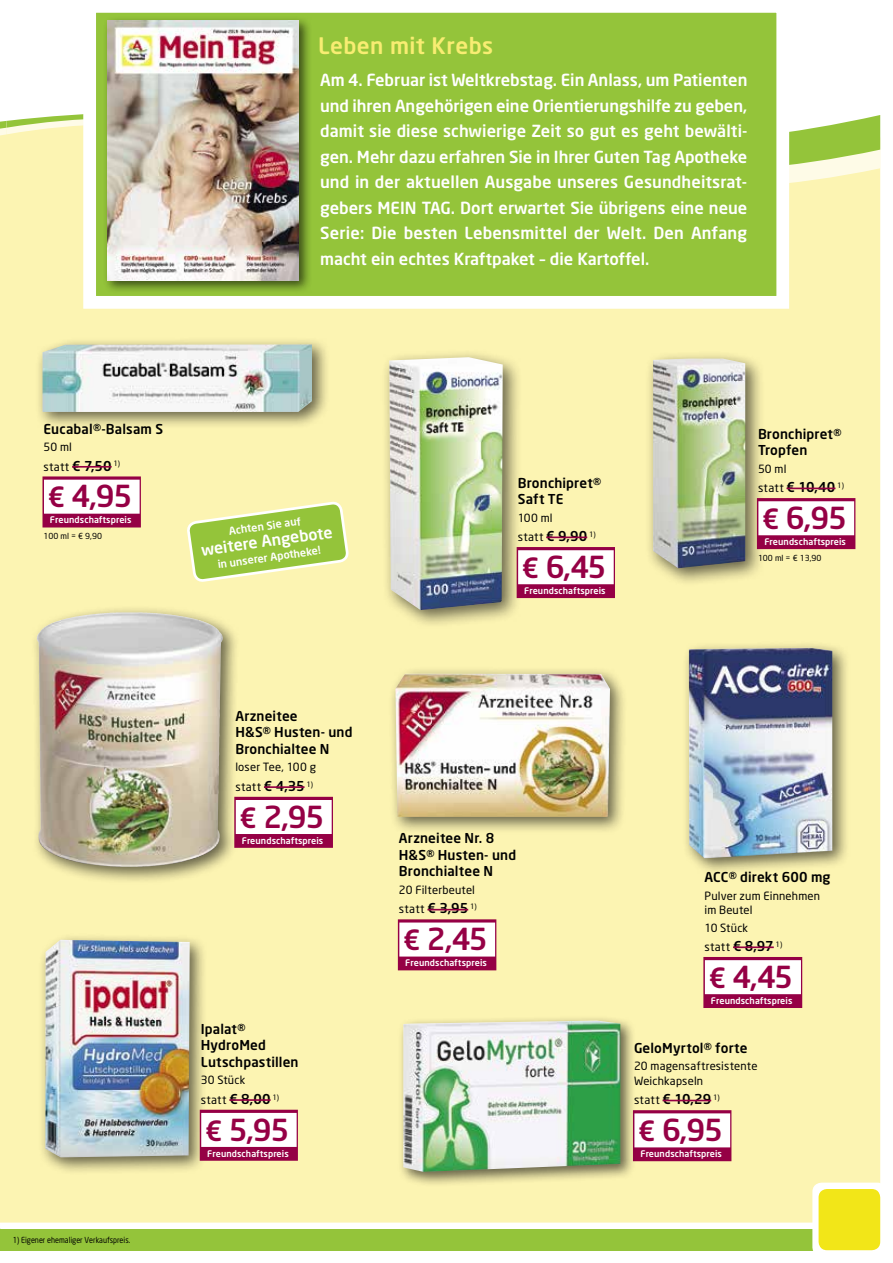
<style>
.page{position:relative;width:893px;height:1263px;background:#fff}
.page>*{position:absolute;margin:0;border:0;box-sizing:border-box;transform-origin:0 0}
.t1{font:500 30px "Neo Sans";letter-spacing:-.045em;color:#950045}
.t2{font:500 22.5px "Neo Sans";letter-spacing:.02em;color:#f8ed72}
.t3{font:500 16.5px/25.5px "Neo Sans";color:#fff;text-align:justify}
.t4{font:500 15.75px "Neo Sans";color:#fff}
.t5{font:500 13.5px/16.5px "Neo Sans";letter-spacing:.01em;color:#000}
.t6{font:11.55px "Neo Sans";letter-spacing:.025em;color:#000}
.t7{font:11.25px/14.2px "Neo Sans";letter-spacing:.015em;color:#000}
.t8{font:500 10.65px "Neo Sans";color:#fff}
.t9{font:500 9px "Neo Sans";letter-spacing:.01em;color:#fff}
.t10{font:8.25px "Neo Sans";color:#000;scale:.88 1}
.t11{font:8.25px "Neo Sans";color:#000}
.s1{font-weight:500;font-size:13.5px}
.s2{font-size:27.6px}
.s3{font-weight:400;font-size:11.55px}
</style>
<div class="page">
<div style="left:0;top:209px;width:880px;height:1013px;background:#fcf4b2"></div>
<div style="left:0;top:1229px;width:880px;height:21px;background:#94c43a"></div>
<div style="left:812px;top:1182px;width:74px;height:74px;background:#fff;border-radius:9px"></div>
<div style="left:819px;top:1189px;width:61px;height:61px;background:#f2e618;border-radius:9px"></div>
<svg style="left:0;top:121px;width:6px;height:88px"></svg>
<svg style="left:6px;top:114px;width:874px;height:113px;background:#e9eca6"></svg>
<svg style="left:77px;top:12px;width:718px;height:303px;background:#a4cc55"></svg>
<div style="left:102px;top:16px;width:210px;height:278px;background:#000;opacity:.6"></div>
<img style="left:107px;top:21px;width:192px;height:259px">
<div style="left:381px;top:349px;width:142px;height:280px;background:#000;opacity:.6"></div>
<img style="left:389px;top:357px;width:114px;height:253px">
<div style="left:517px;top:547px;width:98px;height:51px;background:#950045"></div>
<div style="left:518px;top:550px;width:96px;height:34px;background:#fff"></div>
<hr style="left:546px;top:536px;width:41px;height:2px;background:#950045">
<div style="left:645px;top:350px;width:120px;height:237px;background:#000;opacity:.6"></div>
<img style="left:653px;top:359px;width:92px;height:209px">
<div style="left:757px;top:498px;width:98px;height:51px;background:#950045"></div>
<div style="left:758px;top:501px;width:96px;height:34px;background:#fff"></div>
<hr style="left:787px;top:488px;width:48px;height:1px;background:#950045">
<div style="left:389px;top:667px;width:239px;height:168px;background:#000;opacity:.6"></div>
<img style="left:395px;top:674px;width:215px;height:143px">
<div style="left:398px;top:919px;width:98px;height:51px;background:#950045"></div>
<div style="left:399px;top:922px;width:96px;height:34px;background:#fff"></div>
<hr style="left:427px;top:909px;width:41px;height:1px;background:#950045">
<div style="left:38px;top:933px;width:169px;height:242px;background:#000;opacity:.6"></div>
<img style="left:45px;top:940px;width:145px;height:217px">
<div style="left:200px;top:1110px;width:98px;height:51px;background:#950045"></div>
<div style="left:201px;top:1113px;width:96px;height:34px;background:#fff"></div>
<hr style="left:229px;top:1099px;width:42px;height:2px;background:#950045">
<div style="left:43px;top:476px;width:98px;height:51px;background:#950045"></div>
<div style="left:44px;top:480px;width:96px;height:34px;background:#fff"></div>
<hr style="left:72px;top:466px;width:40px;height:2px;background:#950045">
<div style="left:36px;top:337px;width:294px;height:93px;background:#000;opacity:.6"></div>
<img style="left:43px;top:344px;width:269px;height:68px">
<div style="left:30px;top:605px;width:210px;height:280px;background:#000;opacity:.6"></div>
<img style="left:37px;top:612px;width:100px;height:243px">
<div style="left:234px;top:797px;width:99px;height:51px;background:#950045"></div>
<div style="left:236px;top:800px;width:96px;height:34px;background:#fff"></div>
<hr style="left:264px;top:786px;width:41px;height:2px;background:#950045">
<div style="left:633px;top:1110px;width:98px;height:51px;background:#950045"></div>
<div style="left:634px;top:1113px;width:96px;height:34px;background:#fff"></div>
<hr style="left:663px;top:1100px;width:48px;height:1px;background:#950045">
<div style="left:397px;top:1015px;width:239px;height:172px;background:#000;opacity:.6"></div>
<img style="left:403px;top:1020px;width:217px;height:152px">
<div style="left:682px;top:641px;width:168px;height:235px;background:#000;opacity:.6"></div>
<img style="left:689px;top:648px;width:143px;height:210px">
<div style="left:703px;top:957px;width:99px;height:51px;background:#950045"></div>
<div style="left:705px;top:960px;width:96px;height:34px;background:#fff"></div>
<hr style="left:733px;top:946px;width:41px;height:2px;background:#950045">
<svg style="left:187px;top:502px;width:161px;height:79px;background:#b7d569"></svg>
<h2 class="t2" style="left:318px;top:32px;width:177px">Leben mit Krebs</h2>
<p class="t3" style="left:320px;top:67px;width:429px">Am 4. Februar ist Weltkrebstag. Ein Anlass, um Patienten und ihren Angehörigen eine Orientierungshilfe zu geben, damit sie diese schwierige Zeit so gut es geht bewälti&shy;gen. Mehr dazu erfahren Sie in Ihrer Guten Tag Apotheke und in der aktuellen Ausgabe unseres Gesundheitsrat&shy;gebers MEIN TAG. Dort erwartet Sie übrigens eine neue Serie: Die besten Lebensmittel der Welt. Den Anfang macht ein echtes Kraftpaket – die Kartoffel.</p>
<p class="t5" style="left:44px;top:420px;width:121px">Eucabal®-Balsam S</p>
<p class="t7" style="left:44px;top:440px;width:30px">50 ml</p>
<p class="t6" style="left:44px;top:459px;width:78px">statt <span class="s1">€ 7,50</span> <sup>1)</sup></p>
<h1 class="t1" style="left:48px;top:477px;width:86px"><span class="s2">€</span> 4,95</h1>
<p class="t9" style="left:50px;top:514px;width:83px">Freundschaftspreis</p>
<p class="t11" style="left:44px;top:531px;width:60px">100 ml = € 9,90</p>
<p class="t8" style="left:228px;top:524px;width:74px;rotate:-8deg">Achten Sie auf</p>
<p class="t4" style="left:200px;top:540px;width:134px;rotate:-8deg">weitere Angebote</p>
<p class="t8" style="left:217px;top:558px;width:105px;rotate:-8deg">in unserer Apotheke!</p>
<p class="t5" style="left:235px;top:707px;width:119px">Arzneitee<br>H&amp;S® Husten- und<br>Bronchialtee N</p>
<p class="t7" style="left:235px;top:760px;width:82px">loser Tee, 100 g</p>
<p class="t6" style="left:235px;top:779px;width:79px">statt <span class="s1">€ 4,35</span> <sup>1)</sup></p>
<h1 class="t1" style="left:240px;top:798px;width:86px"><span class="s2">€</span> 2,95</h1>
<p class="t9" style="left:242px;top:835px;width:83px">Freundschaftspreis</p>
<p class="t10" style="left:13px;top:1235px;width:135px">1) Eigener ehemaliger Verkaufspreis.</p>
<p class="t5" style="left:201px;top:1020px;width:99px">Ipalat®<br>HydroMed<br>Lutschpastillen</p>
<p class="t7" style="left:201px;top:1073px;width:46px">30 Stück</p>
<p class="t6" style="left:201px;top:1092px;width:80px">statt <span class="s1">€ 8,00</span> <sup>1)</sup></p>
<h1 class="t1" style="left:205px;top:1110px;width:86px"><span class="s2">€</span> 5,95</h1>
<p class="t9" style="left:207px;top:1148px;width:83px">Freundschaftspreis</p>
<p class="t5" style="left:518px;top:474px;width:85px">Bronchipret®<br>Saft TE</p>
<p class="t7" style="left:518px;top:510px;width:36px">100 ml</p>
<p class="t6" style="left:518px;top:530px;width:80px">statt <span class="s1">€ 9,90</span> <sup>1)</sup></p>
<h1 class="t1" style="left:522px;top:548px;width:86px"><span class="s2">€</span> 6,45</h1>
<p class="t9" style="left:524px;top:585px;width:83px">Freundschaftspreis</p>
<p class="t5" style="left:758px;top:425px;width:85px">Bronchipret®<br>Tropfen</p>
<p class="t7" style="left:758px;top:461px;width:30px">50 ml</p>
<p class="t5" style="left:758px;top:479px;width:88px"><span class="s3">statt</span> € 10,40 <sup>1)</sup></p>
<h1 class="t1" style="left:762px;top:499px;width:86px"><span class="s2">€</span> 6,95</h1>
<p class="t9" style="left:764px;top:536px;width:83px">Freundschaftspreis</p>
<p class="t11" style="left:758px;top:553px;width:65px">100 ml = € 13,90</p>
<p class="t5" style="left:399px;top:830px;width:119px">Arzneitee Nr. 8<br>H&amp;S® Husten- und<br>Bronchialtee N</p>
<p class="t7" style="left:399px;top:882px;width:78px">20 Filterbeutel</p>
<p class="t6" style="left:399px;top:902px;width:79px">statt <span class="s1">€ 3,95</span> <sup>1)</sup></p>
<h1 class="t1" style="left:403px;top:920px;width:86px"><span class="s2">€</span> 2,45</h1>
<p class="t9" style="left:405px;top:957px;width:83px">Freundschaftspreis</p>
<p class="t5" style="left:704px;top:869px;width:128px">ACC® direkt 600 mg</p>
<p class="t7" style="left:704px;top:888px;width:117px">Pulver zum Einnehmen im Beutel</p>
<p class="t7" style="left:704px;top:920px;width:45px">10 Stück</p>
<p class="t6" style="left:704px;top:940px;width:79px">statt <span class="s1">€ 8,97</span> <sup>1)</sup></p>
<h1 class="t1" style="left:709px;top:958px;width:86px"><span class="s2">€</span> 4,45</h1>
<p class="t9" style="left:711px;top:995px;width:83px">Freundschaftspreis</p>
<p class="t5" style="left:634px;top:1039px;width:115px">GeloMyrtol® forte</p>
<p class="t7" style="left:634px;top:1059px;width:125px">20 magensaftresistente<br>Weichkapseln</p>
<p class="t5" style="left:634px;top:1091px;width:87px"><span class="s3">statt</span> € 10,29 <sup>1)</sup></p>
<h1 class="t1" style="left:638px;top:1111px;width:86px"><span class="s2">€</span> 6,95</h1>
<p class="t9" style="left:640px;top:1148px;width:83px">Freundschaftspreis</p>
</div>
